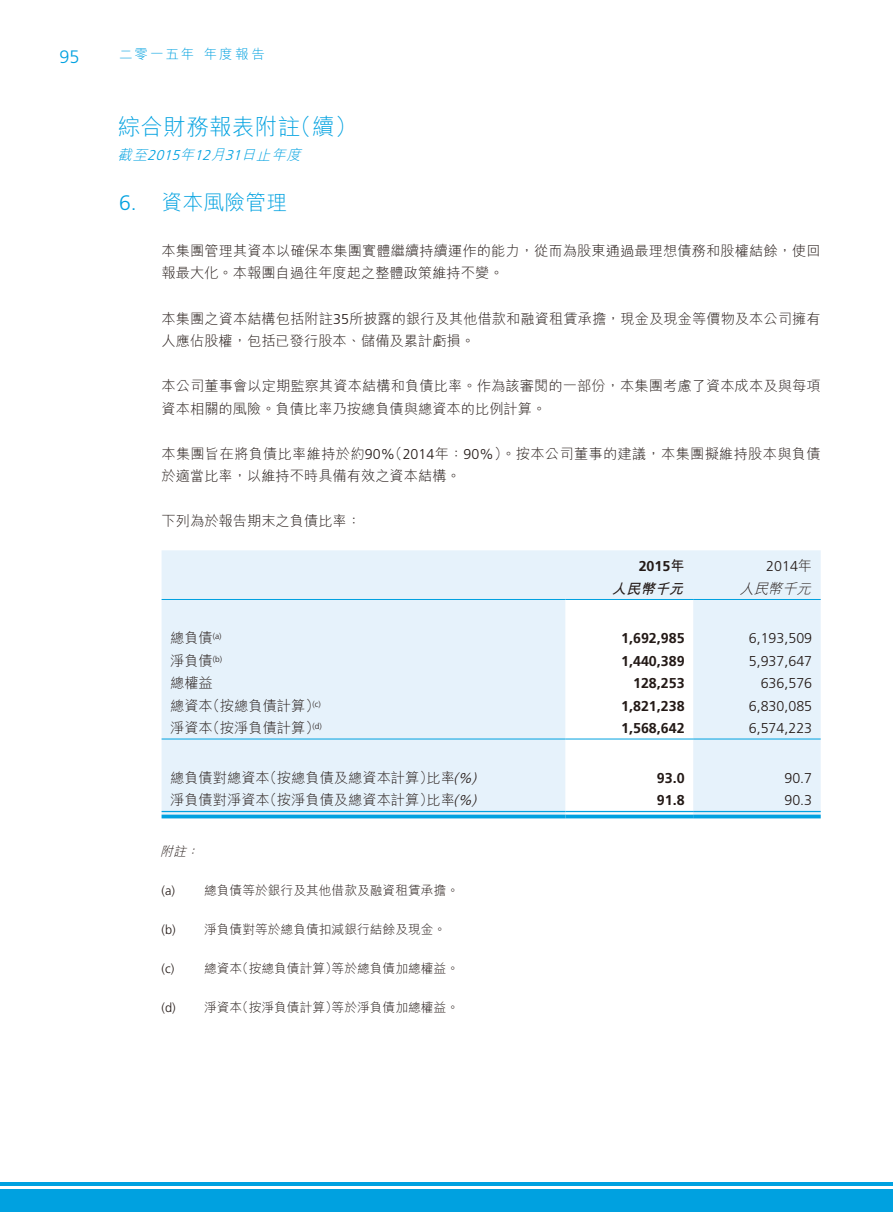
<style>
.page{position:relative;width:893px;height:1212px;background:#fff}
.page>*{position:absolute;margin:0;border:0;box-sizing:border-box;transform-origin:0 0}
.t1{font:300 22.5px "M Hei HK";letter-spacing:.015em;color:#00a1e0}
.t2{font:300 21px "M Hei HK";color:#00a1e0}
.t3{font:300 21px "Frutiger LT Std";color:#00a1e0}
.t4{font:300 18px "Frutiger LT Std";color:#00a1e0}
.t5{font:300 14.25px/22.5px "M Hei HK";letter-spacing:.005em;color:#231916}
.t6{font:300 14.25px "Frutiger LT Std";color:#231916}
.t7{font:700 14.25px "Frutiger LT Std";color:#231916}
.t8{font:italic 300 14.25px "M Hei HK";color:#00a1e0}
.t9{font:italic 300 14.25px "Frutiger LT Std";color:#00a1e0}
.t10{font:italic 300 14.25px "M Hei HK";color:#231916}
.t11{font:italic 700 14.25px "M Hei HK";color:#231916}
.t12{font:italic 300 14.25px "Frutiger LT Std";color:#231916}
.t13{font:300 13.5px "M Hei HK";letter-spacing:.155em;color:#00a1e0}
.t14{font:300 12.75px "M Hei HK";color:#231916}
.t15{font:300 12.75px "Frutiger LT Std";color:#231916}
.t16{font:italic 300 12.75px "M Hei HK";color:#231916}
.t17{font:300 8.25px "Frutiger LT Std";color:#231916}
.s1{font-family:"Frutiger LT Std"}
.s2{font-family:"Frutiger LT Std";font-style:italic}
.s3{font-family:"M Hei HK"}
</style>
<div class="page">
<div style="left:0;top:1189px;width:893px;height:23px;background:#00a1e0"></div>
<hr style="left:0;top:1182px;width:893px;height:3px;background:#00a1e0">
<div style="left:162px;top:550px;width:659px;height:265px;background:#e6f2fb"></div>
<svg style="left:566px;top:600px;width:127px;height:215px"></svg>
<hr style="left:162px;top:599px;width:404px;height:1px;background:#00a1e0">
<hr style="left:566px;top:599px;width:127px;height:1px;background:#00a1e0">
<hr style="left:693px;top:599px;width:128px;height:1px;background:#00a1e0">
<hr style="left:162px;top:739px;width:404px;height:1px;background:#00a1e0">
<hr style="left:566px;top:739px;width:127px;height:1px;background:#00a1e0">
<hr style="left:693px;top:739px;width:128px;height:1px;background:#00a1e0">
<hr style="left:162px;top:811px;width:404px;height:1px;background:#00a1e0">
<hr style="left:162px;top:815px;width:404px;height:3px;background:#00a1e0">
<hr style="left:566px;top:811px;width:127px;height:1px;background:#00a1e0">
<hr style="left:566px;top:815px;width:127px;height:3px;background:#00a1e0">
<hr style="left:693px;top:811px;width:128px;height:1px;background:#00a1e0">
<hr style="left:693px;top:815px;width:128px;height:3px;background:#00a1e0">
<p class="t4" style="left:60px;top:46px;width:22px">95</p>
<p class="t13" style="left:119px;top:47px;width:77px">二零一五年</p>
<p class="t13" style="left:204px;top:47px;width:63px">年度報告</p>
<h1 class="t1" style="left:289px;top:115px;width:70px">（續(</h1>
<h1 class="t1" style="left:118px;top:115px;width:184px">綜合財務報表附註</h1>
<p class="t8" style="left:241px;top:148px;width:65px">日止年度</p>
<p class="t8" style="left:180px;top:148px;width:20px">年</p>
<p class="t8" style="left:118px;top:148px;width:35px">截至</p>
<p class="t8" style="left:210px;top:148px;width:20px">月</p>
<p class="t9" style="left:147px;top:147px;width:38px">2015</p>
<p class="t9" style="left:194px;top:147px;width:22px">12</p>
<p class="t9" style="left:225px;top:147px;width:22px">31</p>
<h2 class="t3" style="left:119px;top:191px;width:19px">6.</h2>
<h2 class="t2" style="left:162px;top:192px;width:127px">資本風險管理</h2>
<p class="t5" style="left:162px;top:239px;width:661px">本集團管理其資本以確保本集團實體繼續持續運作的能力，從而為股東通過最理想債務和股權結餘，使回報最大化。本報團自過往年度起之整體政策維持不變。</p>
<p class="t5" style="left:162px;top:307px;width:661px">本集團之資本結構包括附註<span class="s1">35</span>所披露的銀行及其他借款和融資租賃承擔，現金及現金等價物及本公司擁有人應佔股權，包括已發行股本、儲備及累計虧損。</p>
<p class="t5" style="left:162px;top:374px;width:661px">本公司董事會以定期監察其資本結構和負債比率。作為該審閱的一部份，本集團考慮了資本成本及與每項資本相關的風險。負債比率乃按總負債與總資本的比例計算。</p>
<p class="t5" style="left:388px;top:442px;width:434px">（<span class="s1">2014</span>年：<span class="s1">90%</span>）。按本公司董事的建議，本集團擬維持股本與負債</p>
<p class="t5" style="left:162px;top:442px;width:301px">本集團旨在將負債比率維持於約<span class="s1">90%<br></span>於適當比率，以維持不時具備有效之資本結構。</p>
<p class="t5" style="left:162px;top:509px;width:201px">下列為於報告期末之負債比率：</p>
<p class="t5" style="left:170px;top:626px;width:44px">總負債</p>
<p class="t17" style="left:213px;top:631px;width:10px">(a(</p>
<p class="t5" style="left:170px;top:649px;width:44px">淨負債</p>
<p class="t17" style="left:213px;top:654px;width:11px">(b(</p>
<p class="t5" style="left:170px;top:671px;width:44px">總權益</p>
<p class="t5" style="left:206px;top:694px;width:115px">（按總負債計算）<sup>(</sup></p>
<p class="t5" style="left:170px;top:694px;width:44px">總資本</p>
<p class="t17" style="left:315px;top:699px;width:7px">(c</p>
<p class="t5" style="left:206px;top:716px;width:115px">（按淨負債計算）<sup>(</sup></p>
<p class="t5" style="left:170px;top:716px;width:44px">淨資本</p>
<p class="t17" style="left:315px;top:721px;width:8px">(d</p>
<p class="t5" style="left:263px;top:766px;width:172px">（按總負債及總資本計算）</p>
<p class="t5" style="left:427px;top:766px;width:51px">比率 <span class="s2">%)</span></p>
<p class="t5" style="left:170px;top:766px;width:101px">總負債對總資本</p>
<p class="t12" style="left:472px;top:769px;width:10px">(</p>
<p class="t5" style="left:263px;top:788px;width:172px">（按淨負債及總資本計算）</p>
<p class="t5" style="left:427px;top:788px;width:51px">比率 <span class="s2">%)</span></p>
<p class="t5" style="left:170px;top:788px;width:101px">淨負債對淨資本</p>
<p class="t12" style="left:472px;top:792px;width:10px">(</p>
<p class="t16" style="left:160px;top:844px;width:30px">附註</p>
<p class="t16" style="left:186px;top:844px;width:18px">：</p>
<p class="t15" style="left:162px;top:883px;width:15px">a( )</p>
<p class="t14" style="left:204px;top:883px;width:256px">總負債等於銀行及其他借款及融資租賃承擔。</p>
<p class="t15" style="left:162px;top:922px;width:16px">b( )</p>
<p class="t14" style="left:204px;top:922px;width:244px">淨負債對等於總負債扣減銀行結餘及現金。</p>
<p class="t15" style="left:162px;top:961px;width:14px">c( )</p>
<p class="t14" style="left:236px;top:961px;width:103px">（按總負債計算）</p>
<p class="t14" style="left:204px;top:961px;width:40px">總資本</p>
<p class="t14" style="left:332px;top:961px;width:129px">等於總負債加總權益。</p>
<p class="t15" style="left:162px;top:1000px;width:16px">d( )</p>
<p class="t14" style="left:236px;top:1000px;width:103px">（按淨負債計算）</p>
<p class="t14" style="left:204px;top:1000px;width:40px">淨資本</p>
<p class="t14" style="left:332px;top:1000px;width:129px">等於淨負債加總權益。</p>
<p class="t7" style="left:639px;top:558px;width:47px">2015<span class="s3">年</span></p>
<p class="t6" style="left:766px;top:558px;width:47px">2014<span class="s3">年</span></p>
<p class="t11" style="left:612px;top:578px;width:78px">人民幣千元</p>
<p class="t10" style="left:739px;top:581px;width:77px">人民幣千元</p>
<p class="t7" style="left:621px;top:630px;width:65px">1,692,985</p>
<p class="t6" style="left:749px;top:630px;width:65px">6,193,509</p>
<p class="t7" style="left:621px;top:652px;width:65px">1,440,389</p>
<p class="t6" style="left:749px;top:652px;width:65px">5,937,647</p>
<p class="t7" style="left:633px;top:675px;width:53px">128,253</p>
<p class="t6" style="left:761px;top:675px;width:53px">636,576</p>
<p class="t7" style="left:621px;top:697px;width:65px">1,821,238</p>
<p class="t6" style="left:749px;top:697px;width:65px">6,830,085</p>
<p class="t7" style="left:621px;top:720px;width:65px">1,568,642</p>
<p class="t6" style="left:749px;top:720px;width:65px">6,574,223</p>
<p class="t7" style="left:657px;top:769px;width:29px">93.0</p>
<p class="t6" style="left:784px;top:769px;width:29px">90.7</p>
<p class="t7" style="left:657px;top:792px;width:29px">91.8</p>
<p class="t6" style="left:784px;top:792px;width:29px">90.3</p>
</div>
